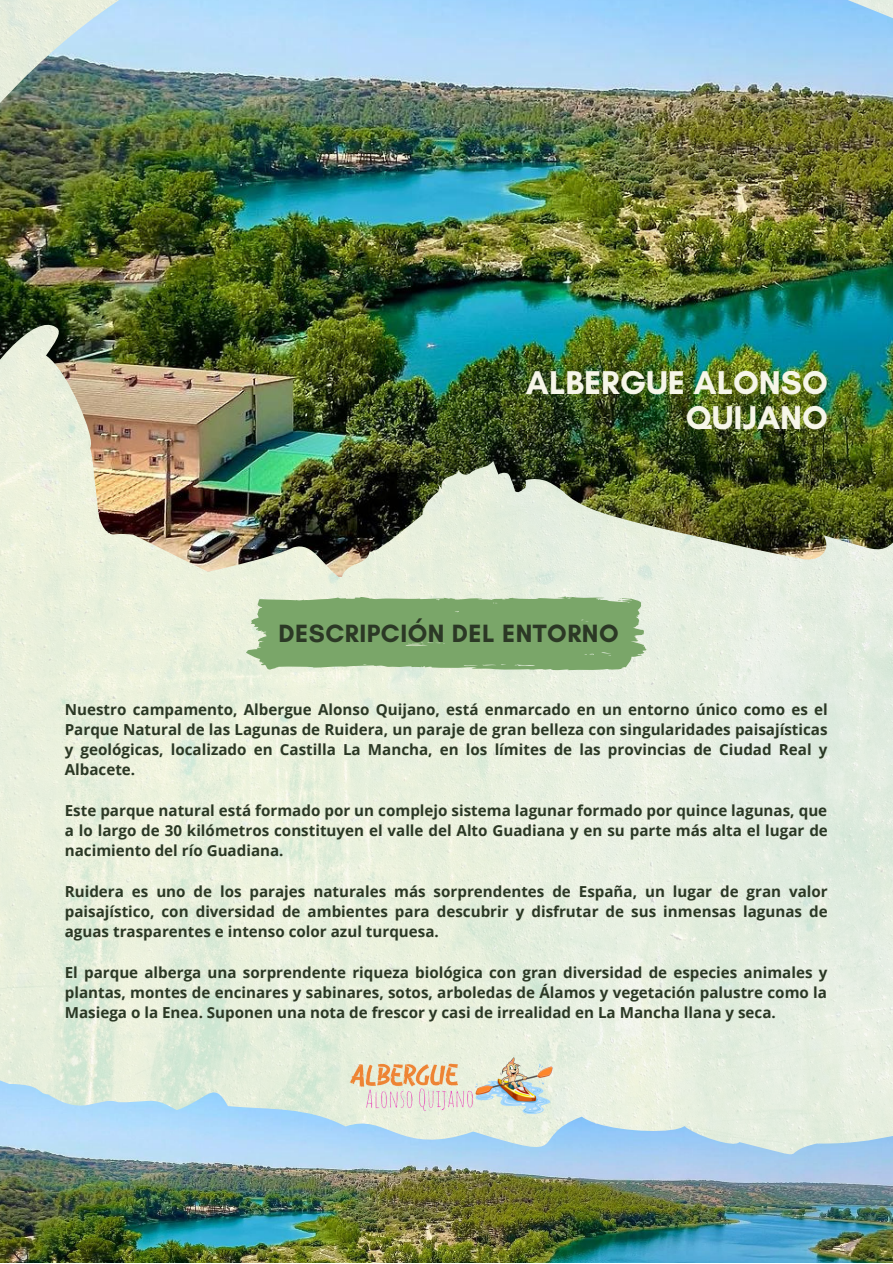
<style>
.page{position:relative;width:893px;height:1264px;background:#fff}
.page>*{position:absolute;margin:0;border:0;box-sizing:border-box;transform-origin:0 0}
.t1{font:700 33.6px/35px "Glacial Indifference";color:#f6f6e9;text-align:right}
.t2{font:700 25.5px "Glacial Indifference";letter-spacing:.02em;color:#2b3825}
.t3{font:700 15.15px/20.2px "Open Sans";color:#2b3825;text-align:justify}
</style>
<div class="page">
<img style="left:0;top:576px;width:892px;height:495px">
<img style="left:0;top:0;width:892px;height:576px">
<img style="left:0;top:1071px;width:892px;height:191px">
<svg style="left:246px;top:596px;width:400px;height:74px;background:#86ae76"></svg>
<img style="left:348px;top:1055px;width:206px;height:63px">
<p class="t1" style="left:526px;top:365px;width:303px">ALBERGUE ALONSO<br>QUIJANO</p>
<p class="t2" style="left:278px;top:618px;width:341px">DESCRIPCIÓN DEL ENTORNO</p>
<p class="t3" style="left:65px;top:698px;width:764px">Nuestro campamento, Albergue Alonso Quijano, está enmarcado en un entorno único como es el Parque Natural de las Lagunas de Ruidera, un paraje de gran belleza con singularidades paisajísticas y geológicas, localizado en Castilla La Mancha, en los límites de las provincias de Ciudad Real y Albacete.</p>
<p class="t3" style="left:65px;top:799px;width:764px">Este parque natural está formado por un complejo sistema lagunar formado por quince lagunas, que a lo largo de 30 kilómetros constituyen el valle del Alto Guadiana y en su parte más alta el lugar de nacimiento del río Guadiana.</p>
<p class="t3" style="left:65px;top:880px;width:764px">Ruidera es uno de los parajes naturales más sorprendentes de España, un lugar de gran valor paisajístico, con diversidad de ambientes para descubrir y disfrutar de sus inmensas lagunas de aguas trasparentes e intenso color azul turquesa.</p>
<p class="t3" style="left:65px;top:961px;width:764px">El parque alberga una sorprendente riqueza biológica con gran diversidad de especies animales y plantas, montes de encinares y sabinares, sotos, arboledas de Álamos y vegetación palustre como la Masiega o la Enea. Suponen una nota de frescor y casi de irrealidad en La Mancha llana y seca.</p>
</div>
